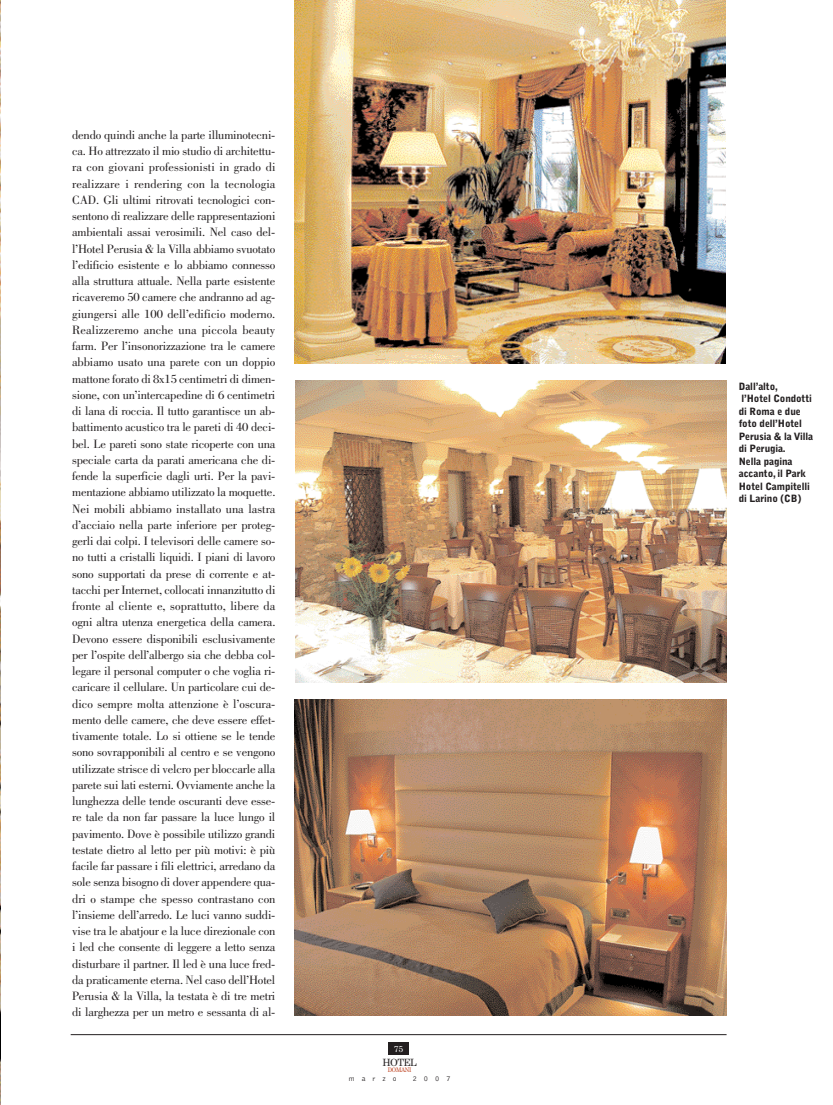
<style>
.page{position:relative;width:833px;height:1105px;background:#fff}
.page>*{position:absolute;margin:0;border:0;box-sizing:border-box;transform-origin:0 0}
.t1{font:12.5px/16.2px "Bodoni";letter-spacing:-.015em;color:#231f20;text-align:justify}
.t2{font:900 10px/12.5px "Bell Gothic";letter-spacing:-.01em;color:#231f20}
.t3{font:10px "Century Schoolbook";letter-spacing:-.055em;color:#231f20}
.t4{font:8.75px "Century Schoolbook";color:#fff}
.t5{font:300 7.5px "Bell Gothic";letter-spacing:.945em;color:#231f20}
.t6{font:6.25px "Century Schoolbook";letter-spacing:-.045em;color:#bb3a17;scale:.9 1}
</style>
<div class="page">
<img style="left:0;top:0;width:1px;height:1105px">
<div style="left:388px;top:1043px;width:21px;height:12px;background:#231f20"></div>
<hr style="left:71px;top:1034px;width:655px;height:1px;background:#231f20">
<img style="left:295px;top:0;width:430px;height:363px">
<img style="left:295px;top:699px;width:432px;height:316px">
<img style="left:295px;top:381px;width:431px;height:302px">
<p class="t1" style="left:72px;top:128px;width:205px">dendo quindi anche la parte illuminotecni&shy;ca. Ho attrezzato il mio studio di architettu&shy;ra con giovani professionisti in grado di realizzare i rendering con la tecnologia CAD. Gli ultimi ritrovati tecnologici con&shy;sentono di realizzare delle rappresentazioni ambientali assai verosimili. Nel caso del&shy;l’Hotel Perusia &amp; la Villa abbiamo svuotato l’edificio esistente e lo abbiamo connesso alla struttura attuale. Nella parte esistente ricaveremo 50 camere che andranno ad ag&shy;giungersi alle 100 dell’edificio moderno.<br>Realizzeremo anche una piccola beauty farm. Per l’insonorizzazione tra le camere abbiamo usato una parete con un doppio mattone forato di 8x15 centimetri di dimen&shy;sione, con un’intercapedine di 6 centimetri di lana di roccia. Il tutto garantisce un ab&shy;battimento acustico tra le pareti di 40 deci&shy;bel. Le pareti sono state ricoperte con una speciale carta da parati americana che di&shy;fende la superficie dagli urti. Per la pavi&shy;mentazione abbiamo utilizzato la moquette.<br>Nei mobili abbiamo installato una lastra d’acciaio nella parte inferiore per proteg&shy;gerli dai colpi. I televisori delle camere so&shy;no tutti a cristalli liquidi. I piani di lavoro sono supportati da prese di corrente e at&shy;tacchi per Internet, collocati innanzitutto di fronte al cliente e, soprattutto, libere da ogni altra utenza energetica della camera.<br>Devono essere disponibili esclusivamente per l’ospite dell’albergo sia che debba col&shy;legare il personal computer o che voglia ri&shy;caricare il cellulare. Un particolare cui de&shy;dico sempre molta attenzione è l’oscura&shy;mento delle camere, che deve essere effet&shy;tivamente totale. Lo si ottiene se le tende sono sovrapponibili al centro e se vengono utilizzate strisce di velcro per bloccarle alla parete sui lati esterni. Ovviamente anche la lunghezza delle tende oscuranti deve esse&shy;re tale da non far passare la luce lungo il pavimento. Dove è possibile utilizzo grandi testate dietro al letto per più motivi: è più facile far passare i fili elettrici, arredano da sole senza bisogno di dover appendere qua&shy;dri o stampe che spesso contrastano con l’insieme dell’arredo. Le luci vanno suddi&shy;vise tra le abatjour e la luce direzionale con i led che consente di leggere a letto senza disturbare il partner. Il led è una luce fred&shy;da praticamente eterna. Nel caso dell’Hotel Perusia &amp; la Villa, la testata è di tre metri di larghezza per un metro e sessanta di al-</p>
<p class="t4" style="left:394px;top:1046px;width:11px">75</p>
<p class="t3" style="left:382px;top:1058px;width:36px">HOTEL</p>
<p class="t6" style="left:388px;top:1067px;width:28px">DOMANI</p>
<p class="t5" style="left:349px;top:1075px;width:49px">marzo</p>
<p class="t5" style="left:412px;top:1075px;width:39px">2007</p>
<p class="t2" style="left:738px;top:381px;width:76px">Dall’alto,<br>l’Hotel Condotti di Roma e due foto dell’Hotel<br>Perusia &amp; la Villa di Perugia.<br>Nella pagina accanto, il Park<br>Hotel Campitelli di Larino (CB)</p>
</div>
